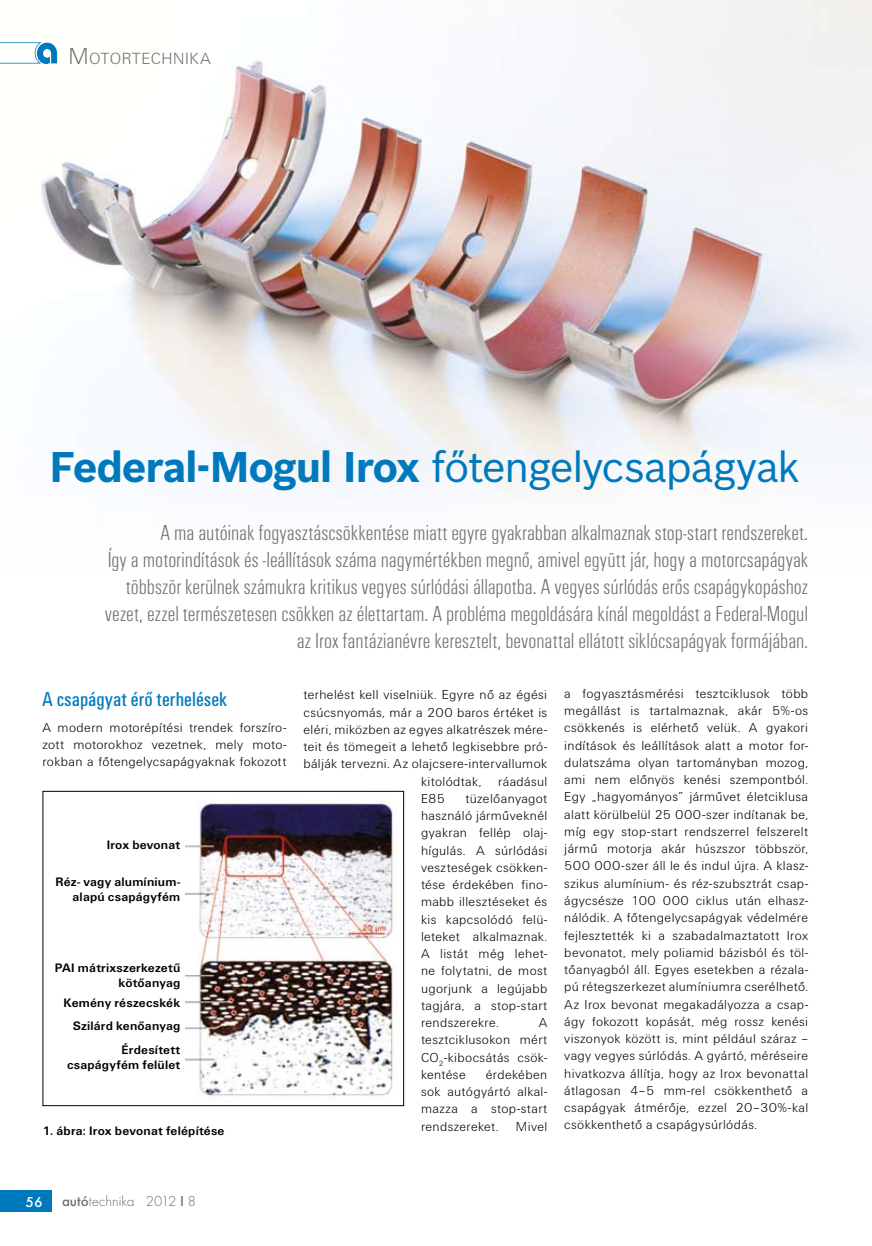
<style>
.page{position:relative;width:872px;height:1246px;background:#fff}
.page>*{position:absolute;margin:0;border:0;box-sizing:border-box;transform-origin:0 0}
.t1{font:42px "Bosch Sans East";letter-spacing:-.035em;color:#0079bc}
.t2{font:22.5px/27px "U001 Con Lig";color:#70706f;text-align:right}
.t3{font:21px "U001 Con";color:#0079bc}
.t4{font:16.8px "U001 Lig";letter-spacing:.04em;color:#70706f}
.t5{font:300 15px "Futura TOT";color:#70706f}
.t6{font:500 15px "Futura TOT";color:#fff}
.t7{font:13.5px/17.2px "U001 Lig";letter-spacing:.025em;color:#000;text-align:justify}
.t8{font:700 12.75px/15.3px "U001";letter-spacing:.015em;color:#000;text-align:right}
.s1{font-size:24px}
.s2{font-weight:700}
.s3{font-weight:500}
</style>
<div class="page">
<div style="left:0;top:1191px;width:51px;height:21px;background:#0079bc"></div>
<img style="left:41px;top:0;width:831px;height:382px">
<svg style="left:0;top:42px;width:57px;height:22px"></svg>
<img style="left:185px;top:800px;width:210px;height:299px">
<div style="left:43px;top:791px;width:361px;height:315px;border:1px solid #000"></div>
<p class="t4" style="left:68px;top:49px;width:144px"><span class="s1">M</span>OTORTECHNIKA</p>
<p class="t1" style="left:50px;top:440px;width:752px"><span class="s2">Federal-Mogul Irox</span> főtengelycsapágyak</p>
<p class="t2" style="left:105px;top:520px;width:705px">A ma autóinak fogyasztáscsökkentése miatt egyre gyakrabban alkalmaznak stop-start rendszereket.<br>Így a motorindítások és -leállítások száma nagymértékben megnő, amivel együtt jár, hogy a motorcsapágyak többször kerülnek számukra kritikus vegyes súrlódási állapotba. A vegyes súrlódás erős csapágykopáshoz vezet, ezzel természetesen csökken az élettartam. A probléma megoldására kínál megoldást a Federal-Mogul az Irox fantázianévre keresztelt, bevonattal ellátott siklócsapágyak formájában.</p>
<p class="t3" style="left:43px;top:687px;width:186px">A csapágyat érő terhelések</p>
<p class="t7" style="left:43px;top:718px;width:245px">A modern motorépítési trendek forszíro&shy;zott motorokhoz vezetnek, mely moto&shy;rokban a főtengelycsapágyaknak fokozott</p>
<p class="t8" style="left:107px;top:837px;width:75px">Irox bevonat</p>
<p class="t8" style="left:55px;top:874px;width:126px">Réz- vagy alumínium&shy;alapú csapágyfém</p>
<p class="t8" style="left:55px;top:960px;width:127px">PAI mátrixszerkezetű kötőanyag</p>
<p class="t8" style="left:63px;top:990px;width:118px;line-height:23.9px">Kemény részecskék<br>Szilárd kenőanyag<br>Érdesített</p>
<p class="t8" style="left:67px;top:1058px;width:115px">csapágyfém felület</p>
<p class="t8" style="left:43px;top:1124px;width:183px">1. ábra: Irox bevonat felépítése</p>
<p class="t7" style="left:303px;top:686px;width:245px">terhelést kell viselniük. Egyre nő az égési</p>
<p class="t7" style="left:303px;top:704px;width:245px">csúcsnyomás, már a 200 baros értéket is</p>
<p class="t7" style="left:303px;top:721px;width:245px">eléri, miközben az egyes alkatrészek mére-</p>
<p class="t7" style="left:303px;top:738px;width:245px">teit és tömegeit a lehető legkisebbre pró-</p>
<p class="t7" style="left:303px;top:755px;width:245px">bálják tervezni. Az olajcsere-intervallumok</p>
<p class="t7" style="left:421px;top:773px;width:128px">kitolódtak, ráadásul</p>
<p class="t7" style="left:421px;top:790px;width:26px">E85</p>
<p class="t7" style="left:421px;top:790px;width:128px;text-indent:44px">tüzelőanyagot használó járműveknél gyakran fellép olaj&shy;hígulás. A súrlódási veszteségek csökken&shy;tése érdekében fino&shy;mabb illesztéseket és kis kapcsolódó felü&shy;leteket alkalmaznak.<br>A listát még lehet&shy;ne folytatni, de most ugorjunk a legújabb tagjára, a stop-start rendszerekre.</p>
<p class="t7" style="left:421px;top:1014px;width:128px;text-indent:118px">A tesztciklusokon mért CO<sub>2</sub>-kibocsátás csök&shy;kentése</p>
<p class="t7" style="left:421px;top:1066px;width:128px;text-indent:65px">érdekében sok autógyártó alkal&shy;mazza a stop-start rendszereket.</p>
<p class="t7" style="left:516px;top:1118px;width:33px">Mivel</p>
<p class="t7" style="left:564px;top:685px;width:245px">a fogyasztásmérési tesztciklusok több megállást is tartalmaznak, akár 5%-os csökkenés is elérhető velük. A gyakori indítások és leállítások alatt a motor for&shy;dulatszáma olyan tartományban mozog, ami nem előnyös kenési szempontból.<br>Egy „hagyományos” járművet életciklusa alatt körülbelül 25 000-szer indítanak be, míg egy stop-start rendszerrel felszerelt jármű motorja akár húszszor többször, 500 000-szer áll le és indul újra. A klas - szikus alumínium- és réz-szubsztrát csap&shy;ágycsésze 100 000 ciklus után elhasz&shy;nálódik. A főtengelycsapágyak védelmére fejlesztették ki a szabadalmaztatott Irox bevonatot, mely poliamid bázisból és töl&shy;tőanyagból áll. Egyes esetekben a rézala&shy;pú rétegszerkezet alumíniumra cserélhető.<br>Az Irox bevonat megakadályozza a csap&shy;ágy fokozott kopását, még rossz kenési viszonyok között is, mint például száraz – vagy vegyes súrlódás. A gyártó, méréseire hivatkozva állítja, hogy az Irox bevonattal átlagosan 4–5 mm-rel csökkenthető a csapágyak átmérője, ezzel 20–30%-kal csökkenthető a csapágysúrlódás.</p>
<p class="t6" style="left:26px;top:1193px;width:19px">56</p>
<p class="t5" style="left:62px;top:1193px;width:135px"><span class="s3">autó</span>technika 2012 <span class="s3">I</span> 8</p>
</div>
